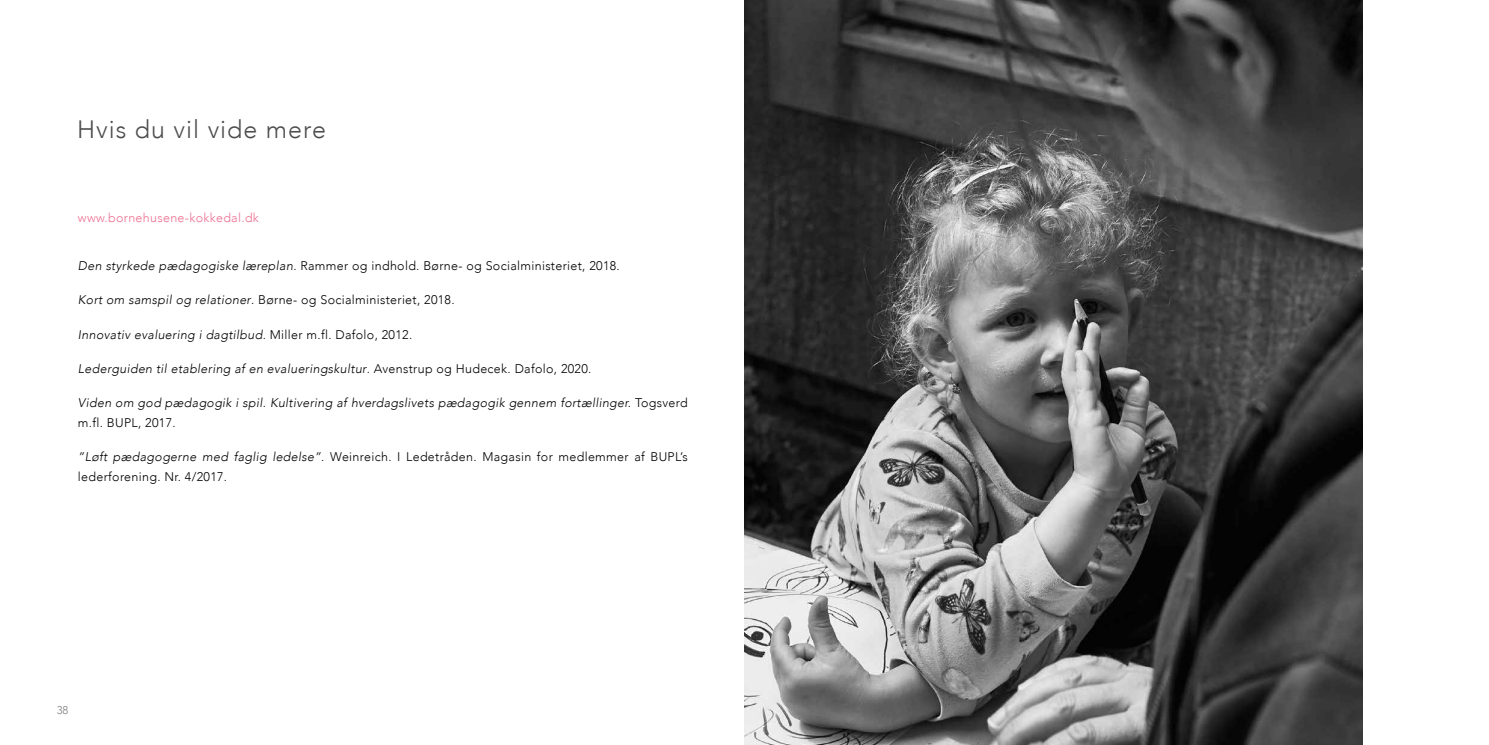
<style>
.page{position:relative;width:1489px;height:745px;background:#fff}
.page>*{position:absolute;margin:0;border:0;box-sizing:border-box;transform-origin:0 0}
.t1{font:300 25px "Avenir";letter-spacing:.04em;color:#4d4d4f}
.t2{font:300 12.5px/20px "Avenir";letter-spacing:.025em;color:#000}
.t3{font:italic 300 12.5px/20px "Avenir";letter-spacing:.025em;color:#000}
.t4{font:300 12.5px "Avenir";letter-spacing:.025em;color:#ee7092}
.t5{font:300 11.25px "Avenir";color:#808285}
.s1{font-style:italic}
.s2{font-style:normal}
</style>
<div class="page">
<img style="left:744px;top:0;width:618px;height:744px">
<h1 class="t1" style="left:77px;top:115px;width:250px">Hvis du vil vide mere</h1>
<p class="t4" style="left:78px;top:210px;width:182px">www.bornehusene-kokkedal.dk</p>
<p class="t2" style="left:78px;top:256px;width:543px"><span class="s1">Den styrkede pædagogiske læreplan</span>. Rammer og indhold. Børne- og Socialministeriet, 2018.</p>
<p class="t2" style="left:78px;top:290px;width:378px"><span class="s1">Kort om samspil og relationer</span>. Børne- og Socialministeriet, 2018.</p>
<p class="t3" style="left:78px;top:324px;width:336px">Innovativ evaluering i dagtilbud<span class="s2">. Miller m.fl. Dafolo, 2012.</span></p>
<p class="t3" style="left:78px;top:358px;width:515px">Lederguiden til etablering af en evalueringskultur<span class="s2">. Avenstrup og Hudecek. Dafolo, 2020.</span></p>
<p class="t3" style="left:78px;top:392px;width:611px">Viden om god pædagogik i spil. Kultivering af hverdagslivets pædagogik gennem fortællinger. <span class="s2">Togsverd m.fl. BUPL, 2017.</span></p>
<p class="t2" style="left:78px;top:446px;width:611px"><span class="s1">”Løft pædagogerne med faglig ledelse”</span>. Weinreich. I Ledetråden. Magasin for medlemmer af BUPL’s lederforening. Nr. 4/2017.</p>
<p class="t5" style="left:57px;top:703px;width:13px">38</p>
</div>
